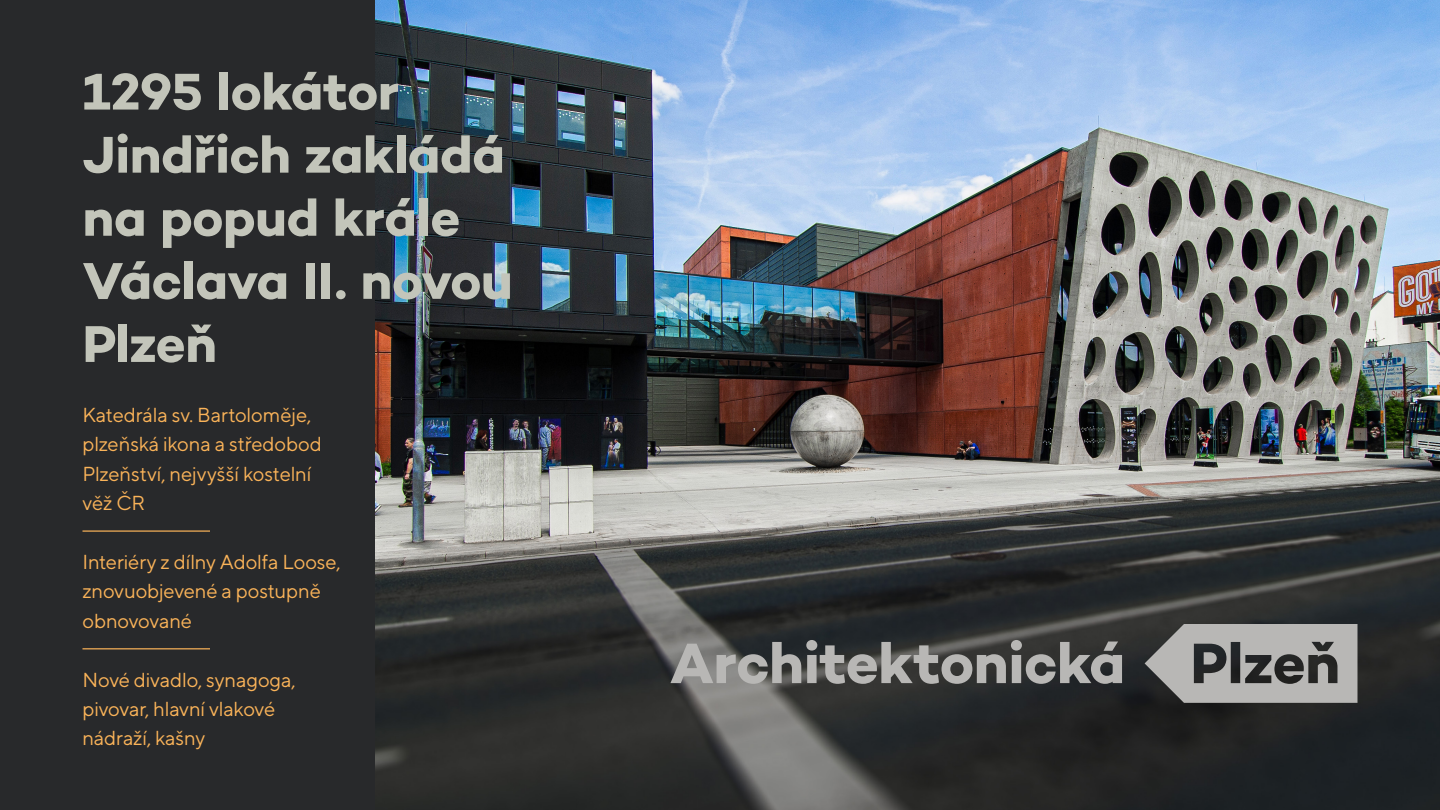
<style>
.page{position:relative;width:1440px;height:810px;background:#fff}
.page>*{position:absolute;margin:0;border:0;box-sizing:border-box;transform-origin:0 0}
.t1{font:700 57.97px "Campton";letter-spacing:-.015em;color:#b8b7b5}
.t2{font:700 52.57px/63.1px "Campton";letter-spacing:-.01em;color:#c3c5ba}
.t3{font:20.25px/29.2px "TT Norms";letter-spacing:-.01em;color:#fab359}
</style>
<div class="page">
<img style="left:375px;top:0;width:1065px;height:810px">
<div style="left:0;top:0;width:375px;height:810px;background:#28292b"></div>
<hr style="left:83px;top:530px;width:127px;height:2px;background:#fab359">
<hr style="left:83px;top:648px;width:127px;height:1px;background:#fab359">
<svg style="left:1145px;top:624px;width:213px;height:79px;background:#8f8e8d"></svg>
<h2 class="t2" style="left:82px;top:59px;width:432px">1295 lokátor<br>Jindřich zakládá na popud krále<br>Václava II. novou<br>Plzeň</h2>
<p class="t3" style="left:83px;top:400px;width:241px">Katedrála sv. Bartoloměje, plzeňská ikona a středobod<br>Plzeňství, nejvyšší kostelní věž ČR</p>
<p class="t3" style="left:83px;top:547px;width:260px">Interiéry z dílny Adolfa Loose, znovuobjevené a postupně obnovované</p>
<p class="t3" style="left:83px;top:665px;width:215px">Nové divadlo, synagoga, pivovar, hlavní vlakové nádraží, kašny</p>
<h1 class="t1" style="left:670px;top:626px;width:457px">Architektonická</h1>
</div>
